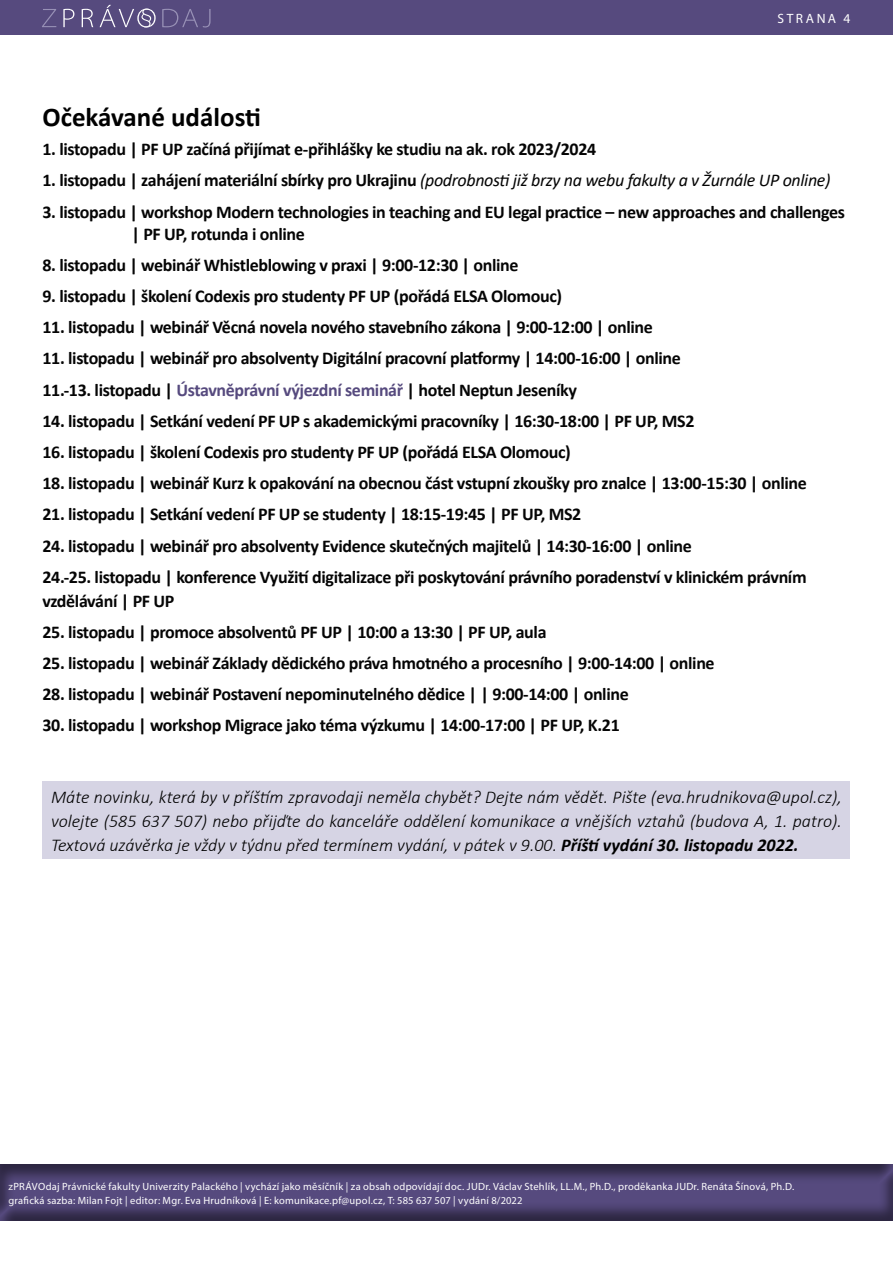
<style>
.page{position:relative;width:893px;height:1263px;background:#fff}
.page>*{position:absolute;margin:0;border:0;box-sizing:border-box;transform-origin:0 0}
.t1{font:700 27px "Calibri";color:#000}
.t2{font:700 18px/31.2px "Calibri";letter-spacing:-.02em;color:#050505}
.t3{font:italic 300 18px/23.7px "Calibri";color:#000;text-align:justify}
.t4{font:italic 18px "Calibri";letter-spacing:-.02em;color:#050505}
.t5{font:18px/20.7px "Calibri";color:#fff}
.t6{font:700 15px "Calibri";letter-spacing:.04em;color:#fff}
.t7{font:13.5px "Myriad Pro";letter-spacing:.19em;color:#fff}
.t8{font:10.5px/14.1px "Myriad Pro";letter-spacing:.02em;color:#fff}
.s1{font-weight:700;font-style:normal}
.s2{color:#564a7e}
.s3{font-weight:700}
</style>
<div class="page">
<div style="left:0;top:0;width:893px;height:35px;background:#564a7e"></div>
<svg style="left:162px;top:9px;width:49px;height:18px"></svg>
<svg style="left:42px;top:9px;width:14px;height:18px"></svg>
<svg style="left:63px;top:5px;width:93px;height:22px"></svg>
<div style="left:43px;top:781px;width:807px;height:78px;background:#d6d4e4"></div>
<div style="left:0;top:1155px;width:893px;height:66px;background:#000;opacity:.5"></div>
<p class="t7" style="left:777px;top:10px;width:75px">STRANA 4</p>
<h1 class="t1" style="left:43px;top:98px;width:220px">Očekávané události</h1>
<p class="t2" style="left:43px;top:133px;width:555px">1. listopadu | PF UP začíná přijímat e-přihlášky ke studiu na ak. rok 2023/2024</p>
<p class="t4" style="left:43px;top:168px;width:790px"><span class="s1">1. listopadu | zahájení materiální sbírky pro Ukrajinu</span> (podrobnosti již brzy na webu fakulty a v Žurnále UP online)</p>
<p class="t2" style="left:132px;top:200px;width:715px;line-height:22.2px;text-indent:-89px">3. listopadu | workshop Modern technologies in teaching and EU legal practice – new approaches and challenges | PF UP, rotunda i online</p>
<p class="t2" style="left:43px;top:249px;width:478px">8. listopadu | webinář Whistleblowing v praxi | 9:00-12:30 | online</p>
<p class="t2" style="left:43px;top:280px;width:521px">9. listopadu | školení Codexis pro studenty PF UP (pořádá ELSA Olomouc)</p>
<p class="t2" style="left:43px;top:311px;width:612px">11. listopadu | webinář Věcná novela nového stavebního zákona | 9:00-12:00 | online</p>
<p class="t2" style="left:43px;top:343px;width:640px">11. listopadu | webinář pro absolventy Digitální pracovní platformy | 14:00-16:00 | online<br>11.-13. listopadu | <span class="s2">Ústavněprávní výjezdní seminář</span> | hotel Neptun Jeseníky</p>
<p class="t2" style="left:43px;top:405px;width:654px">14. listopadu | Setkání vedení PF UP s akademickými pracovníky | 16:30-18:00 | PF UP, MS2</p>
<p class="t2" style="left:43px;top:436px;width:530px">16. listopadu | školení Codexis pro studenty PF UP (pořádá ELSA Olomouc)</p>
<p class="t2" style="left:43px;top:467px;width:766px">18. listopadu | webinář Kurz k opakování na obecnou část vstupní zkoušky pro znalce | 13:00-15:30 | online</p>
<p class="t2" style="left:43px;top:499px;width:540px">21. listopadu | Setkání vedení PF UP se studenty | 18:15-19:45 | PF UP, MS2</p>
<p class="t2" style="left:43px;top:530px;width:766px">24. listopadu | webinář pro absolventy Evidence skutečných majitelů | 14:30-16:00 | online<br>24.-25. listopadu | konference Využití digitalizace při poskytování právního poradenství v klinickém právním</p>
<p class="t2" style="left:43px;top:585px;width:133px">vzdělávání | PF UP</p>
<p class="t2" style="left:43px;top:616px;width:505px">25. listopadu | promoce absolventů PF UP | 10:00 a 13:30 | PF UP, aula</p>
<p class="t2" style="left:43px;top:647px;width:674px">25. listopadu | webinář Základy dědického práva hmotného a procesního | 9:00-14:00 | online</p>
<p class="t2" style="left:43px;top:678px;width:588px">28. listopadu | webinář Postavení nepominutelného dědice | | 9:00-14:00 | online</p>
<p class="t2" style="left:43px;top:709px;width:579px">30. listopadu | workshop Migrace jako téma výzkumu | 14:00-17:00 | PF UP, K.21</p>
<p class="t3" style="left:51px;top:785px;width:792px">Máte novinku, která by v příštím zpravodaji neměla chybět? Dejte nám vědět. Pište (eva.hrudnikova@upol.cz), volejte (585 637 507) nebo přijďte do kanceláře oddělení komunikace a vnějších vztahů (budova A, 1. patro).<br>Textová uzávěrka je vždy v týdnu před termínem vydání, v pátek v 9.00. <span class="s3">Příští vydání 30. listopadu 2022.</span></p>
<p class="t5" style="left:70px;top:1172px;width:240px">PRÁVNICKÁ FAKULTA<br>Univerzity Palackého v Olomouci</p>
<p class="t6" style="left:540px;top:1176px;width:76px">PF.UPOL.CZ</p>
<p class="t8" style="left:9px;top:1179px;width:787px">zPRÁVOdaj Právnické fakulty Univerzity Palackého | vychází jako měsíčník | za obsah odpovídají doc. JUDr. Václav Stehlík, LL.M., Ph.D., proděkanka JUDr. Renáta Šínová, Ph.D. grafická sazba: Milan Fojt | editor: Mgr. Eva Hrudníková | E: komunikace.pf@upol.cz, T: 585 637 507 | vydání 8/2022</p>
</div>
